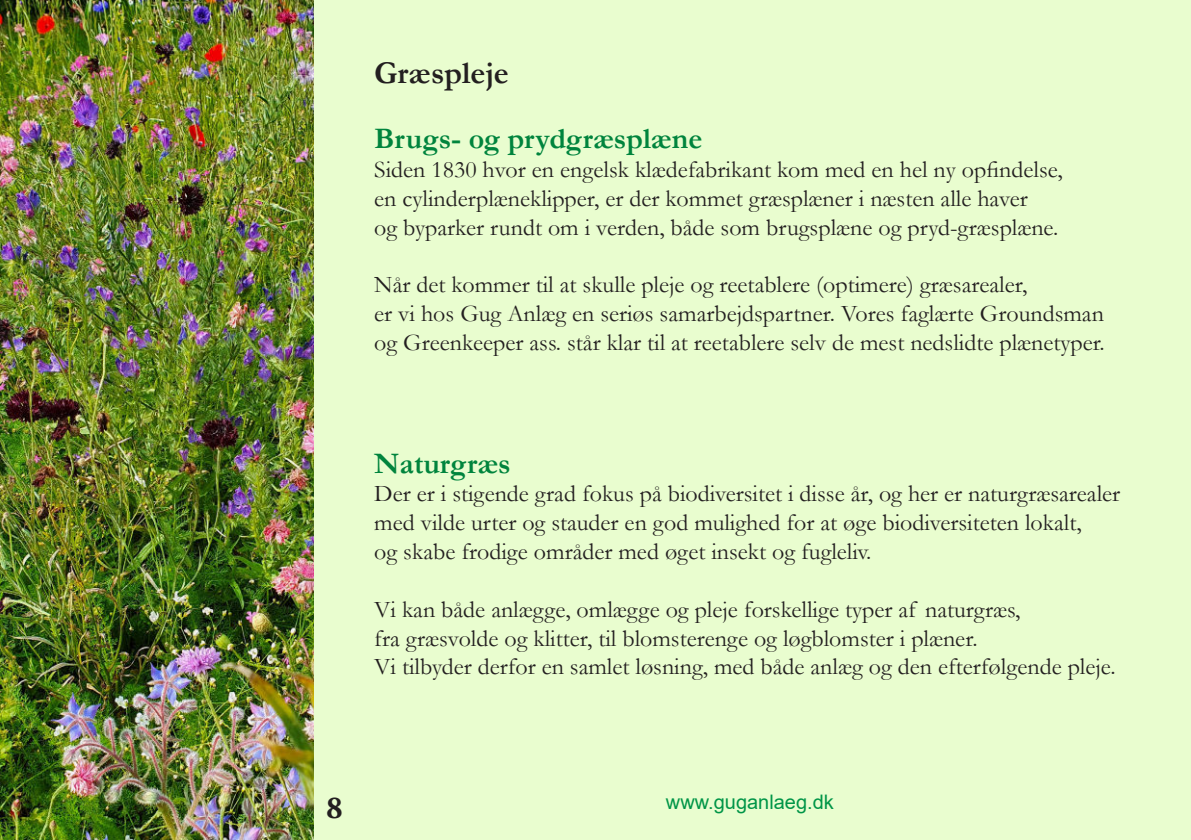
<style>
.page{position:relative;width:1191px;height:840px;background:#fff}
.page>*{position:absolute;margin:0;border:0;box-sizing:border-box;transform-origin:0 0}
.t1{font:700 32px "Garamond";color:#231f20}
.t2{font:700 32px "Adobe Garamond Pro";color:#231f20}
.t3{font:700 30px "Garamond";color:#00843d}
.t4{font:24px/28.8px "Garamond";color:#231f20}
.t5{font:20px "Arial";color:#009547}
</style>
<div class="page">
<div style="left:0;top:0;width:1191px;height:839px;background:#e9fdcf"></div>
<img style="left:0;top:0;width:313px;height:839px">
<h1 class="t1" style="left:374px;top:61px;width:136px">Græspleje</h1>
<p class="t3" style="left:374px;top:127px;width:329px">Brugs- og prydgræsplæne</p>
<p class="t4" style="left:374px;top:154px;width:690px">Siden 1830 hvor en engelsk klædefabrikant kom med en hel ny opfindelse, en cylinderplæneklipper, er der kommet græsplæner i næsten alle haver<br>og byparker rundt om i verden, både som brugsplæne og pryd-græsplæne.</p>
<p class="t4" style="left:374px;top:272px;width:732px">Når det kommer til at skulle pleje og reetablere (optimere) græsarealer,<br>er vi hos Gug Anlæg en seriøs samarbejdspartner. Vores faglærte Groundsman og Greenkeeper ass. står klar til at reetablere selv de mest nedslidte plænetyper.</p>
<p class="t3" style="left:374px;top:451px;width:138px">Naturgræs</p>
<p class="t4" style="left:374px;top:481px;width:747px">Der er i stigende grad fokus på biodiversitet i disse år, og her er naturgræsarealer med vilde urter og stauder en god mulighed for at øge biodiversiteten lokalt,<br>og skabe frodige områder med øget insekt og fugleliv.</p>
<p class="t4" style="left:374px;top:596px;width:743px">Vi kan både anlægge, omlægge og pleje forskellige typer af naturgræs,<br>fra græsvolde og klitter, til blomsterenge og løgblomster i plæner.<br>Vi tilbyder derfor en samlet løsning, med både anlæg og den efterfølgende pleje.</p>
<h1 class="t2" style="left:326px;top:787px;width:18px">8</h1>
<p class="t5" style="left:666px;top:794px;width:169px">www.guganlaeg.dk</p>
</div>
